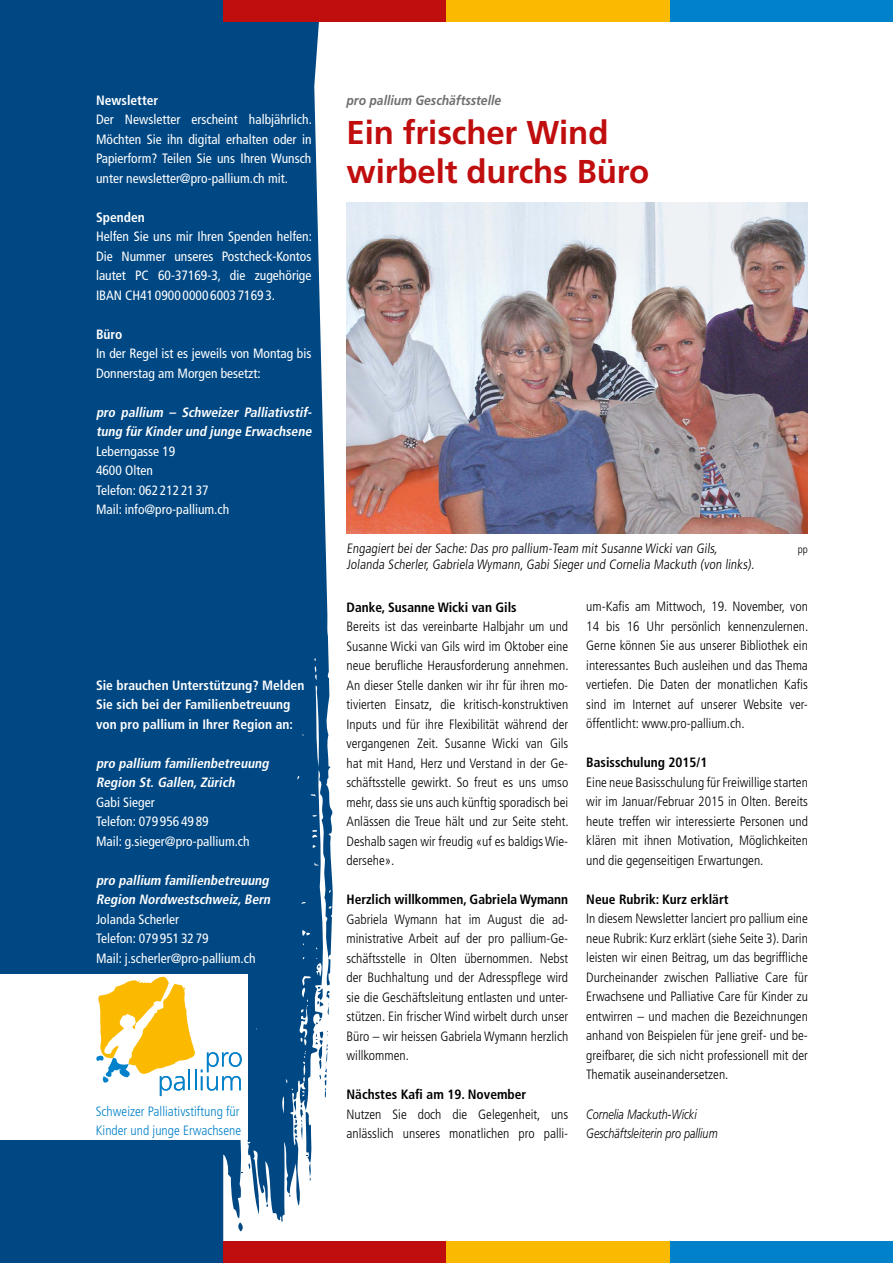
<style>
.page{position:relative;width:893px;height:1263px;background:#fff}
.page>*{position:absolute;margin:0;border:0;box-sizing:border-box;transform-origin:0 0}
.t1{font:700 33px/39px "Frutiger LT Std";letter-spacing:-.005em;color:#c00d0e}
.t2{font:300 condensed 13.5px/19.5px "Frutiger LT Std";color:#000;text-align:justify}
.t3{font:condensed 13.5px/19.5px "Frutiger LT Std";color:#fff}
.t4{font:italic 700 condensed 13.5px/19.5px "Frutiger LT Std";color:#fff}
.t5{font:700 condensed 13.5px "Frutiger LT Std";color:#000}
.t6{font:700 condensed 13.5px/19.5px "Frutiger LT Std";color:#fff}
.t7{font:300 condensed 13.5px/19.5px "Frutiger LT Std";color:#0081c9}
.t8{font:italic 300 13.5px/19.5px "Frutiger LT Std";color:#000;scale:.8 1}
.t9{font:italic 700 13.5px "Frutiger LT Std";color:#706f6f;scale:.9 1}
.t10{font:300 condensed 10.8px "Frutiger LT Std";color:#000}
</style>
<div class="page">
<div style="left:0;top:17px;width:64px;height:1235px;background:#004884"></div>
<div style="left:56px;top:21px;width:277px;height:1220px;background:#004884"></div>
<svg style="left:316px;top:987px;width:14px;height:37px"></svg>
<svg style="left:241px;top:1163px;width:10px;height:10px"></svg>
<svg style="left:237px;top:1222px;width:7px;height:9px"></svg>
<svg style="left:291px;top:1031px;width:37px;height:150px"></svg>
<div style="left:0;top:975px;width:248px;height:165px;background:#fff"></div>
<img style="left:347px;top:202px;width:461px;height:332px">
<svg style="left:96px;top:977px;width:146px;height:119px"></svg>
<div style="left:0;top:0;width:223px;height:21px;background:#004884"></div>
<div style="left:223px;top:0;width:223px;height:21px;background:#c00d0e"></div>
<div style="left:446px;top:0;width:224px;height:21px;background:#fbba00"></div>
<div style="left:670px;top:0;width:223px;height:21px;background:#0081c9"></div>
<div style="left:0;top:1242px;width:223px;height:21px;background:#004884"></div>
<div style="left:223px;top:1242px;width:223px;height:21px;background:#c00d0e"></div>
<div style="left:446px;top:1242px;width:224px;height:21px;background:#fbba00"></div>
<div style="left:670px;top:1242px;width:223px;height:21px;background:#0081c9"></div>
<p class="t6" style="left:96px;top:90px;width:64px">Newsletter</p>
<p class="t3" style="left:96px;top:110px;width:217px;text-align:justify">Der Newsletter erscheint halbjährlich.<br>Möchten Sie ihn digital erhalten oder in Papierform? Teilen Sie uns Ihren Wunsch unter newsletter@pro-pallium.ch mit.</p>
<p class="t6" style="left:96px;top:207px;width:50px">Spenden</p>
<p class="t3" style="left:96px;top:227px;width:217px;text-align:justify">Helfen Sie uns mir Ihren Spenden helfen:<br>Die Nummer unseres Postcheck-Kontos lautet PC 60-37169-3, die zugehörige IBAN CH41 0900 0000 6003 7169 3.</p>
<p class="t6" style="left:96px;top:324px;width:28px">Büro</p>
<p class="t3" style="left:96px;top:344px;width:217px">In der Regel ist es jeweils von Montag bis<br>Donnerstag am Morgen besetzt:</p>
<p class="t4" style="left:96px;top:402px;width:220px">pro pallium – Schweizer Palliativstif&shy;tung fürKinderund junge Erwachsene</p>
<p class="t3" style="left:96px;top:441px;width:135px">Leberngasse 19<br>4600 Olten<br>Telefon: 062 212 21 37<br>Mail: info@pro-pallium.ch</p>
<p class="t6" style="left:96px;top:675px;width:210px">Sie brauchen Unterstützung? Melden<br>Sie sich bei der Familienbetreuung von pro pallium in Ihrer Region an:</p>
<p class="t4" style="left:96px;top:753px;width:177px">pro pallium familienbetreuung<br>Region St.Gallen,Zürich</p>
<p class="t3" style="left:96px;top:792px;width:155px">Gabi Sieger<br>Telefon: 079 956 49 89<br>Mail: g.sieger@pro-pallium.ch</p>
<p class="t4" style="left:96px;top:870px;width:179px">pro pallium familienbetreuung<br>Region Nordwestschweiz,Bern</p>
<p class="t3" style="left:96px;top:909px;width:161px">Jolanda Scherler<br>Telefon: 079 951 32 79<br>Mail: j.scherler@pro-pallium.ch</p>
<p class="t7" style="left:96px;top:1101px;width:147px">Schweizer Palliativstiftung für<br>Kinder und junge Erwachsene</p>
<p class="t9" style="left:347px;top:92px;width:173px">pro pallium Geschäftsstelle</p>
<h1 class="t1" style="left:347px;top:113px;width:304px">Ein frischer Wind wirbelt durchs Büro</h1>
<p class="t2" style="left:347px;top:539px;width:374px">Engagiert bei der Sache: Das pro pallium-Team mit Susanne Wicki van Gils,</p>
<p class="t10" style="left:798px;top:543px;width:12px">pp</p>
<p class="t2" style="left:347px;top:554px;width:411px">Jolanda Scherler, Gabriela Wymann, Gabi Sieger und Cornelia Mackuth (von links).</p>
<p class="t5" style="left:347px;top:599px;width:172px">Danke, Susanne Wicki van Gils</p>
<p class="t2" style="left:347px;top:617px;width:224px">Bereits ist das vereinbarte Halbjahr um und Susanne Wicki van Gils wird im Oktober eine neue berufliche Herausforderung annehmen.<br>An dieser Stelle danken wir ihr für ihren mo&shy;tivierten Einsatz, die kritisch-konstruktiven Inputs und für ihre Flexibilität während der vergangenen Zeit. Susanne Wicki van Gils hat mit Hand, Herz und Verstand in der Ge&shy;schäftsstelle gewirkt. So freut es uns umso mehr, dass sie uns auch künftig sporadisch bei Anlässen die Treue hält und zur Seite steht.<br>Deshalb sagen wir freudig «uf es baldigs Wie&shy;dersehe».</p>
<p class="t5" style="left:347px;top:891px;width:223px">Herzlich willkommen, Gabriela Wymann</p>
<p class="t2" style="left:347px;top:909px;width:223px">Gabriela Wymann hat im August die ad&shy;ministrative Arbeit auf der pro pallium-Ge&shy;schäftsstelle in Olten übernommen. Nebst der Buchhaltung und der Adresspflege wird sie die Geschäftsleitung entlasten und unter&shy;stützen. Ein frischer Wind wirbelt durch unser Büro – wir heissen Gabriela Wymann herzlich willkommen.</p>
<p class="t5" style="left:347px;top:1086px;width:181px">Nächstes Kafi am 19. November</p>
<p class="t2" style="left:347px;top:1104px;width:223px">Nutzen Sie doch die Gelegenheit, uns anlässlich unseres monatlichen pro palli-</p>
<p class="t2" style="left:586px;top:597px;width:224px;text-align:left">um-Kafis am Mittwoch, 19. November, von 14 bis 16 Uhr persönlich kennenzulernen.<br>Gerne können Sie aus unserer Bibliothek ein interessantes Buch ausleihen und das Thema vertiefen. Die Daten der monatlichen Kafis sind im Internet auf unserer Website ver&shy;öffentlicht: www.pro-pallium.ch.</p>
<p class="t5" style="left:586px;top:755px;width:123px">Basisschulung 2015/1</p>
<p class="t2" style="left:586px;top:773px;width:223px">Eine neue Basisschulung für Freiwillige starten wir im Januar/Februar 2015 in Olten. Bereits heute treffen wir interessierte Personen und klären mit ihnen Motivation, Möglichkeiten und die gegenseitigen Erwartungen.</p>
<p class="t5" style="left:586px;top:891px;width:144px">Neue Rubrik: Kurz erklärt</p>
<p class="t2" style="left:586px;top:909px;width:223px">In diesem Newsletter lanciert pro pallium eine neue Rubrik: Kurz erklärt (siehe Seite 3). Darin leisten wir einen Beitrag, um das begriffliche Durcheinander zwischen Palliative Care für Erwachsene und Palliative Care für Kinder zu entwirren – und machen die Bezeichnungen anhand von Beispielen für jene greif- und be&shy;greifbarer, die sich nicht professionell mit der Thematik auseinandersetzen.</p>
<p class="t8" style="left:586px;top:1104px;width:166px">Cornelia Mackuth-Wicki<br>Geschäftsleiterin pro pallium</p>
</div>
